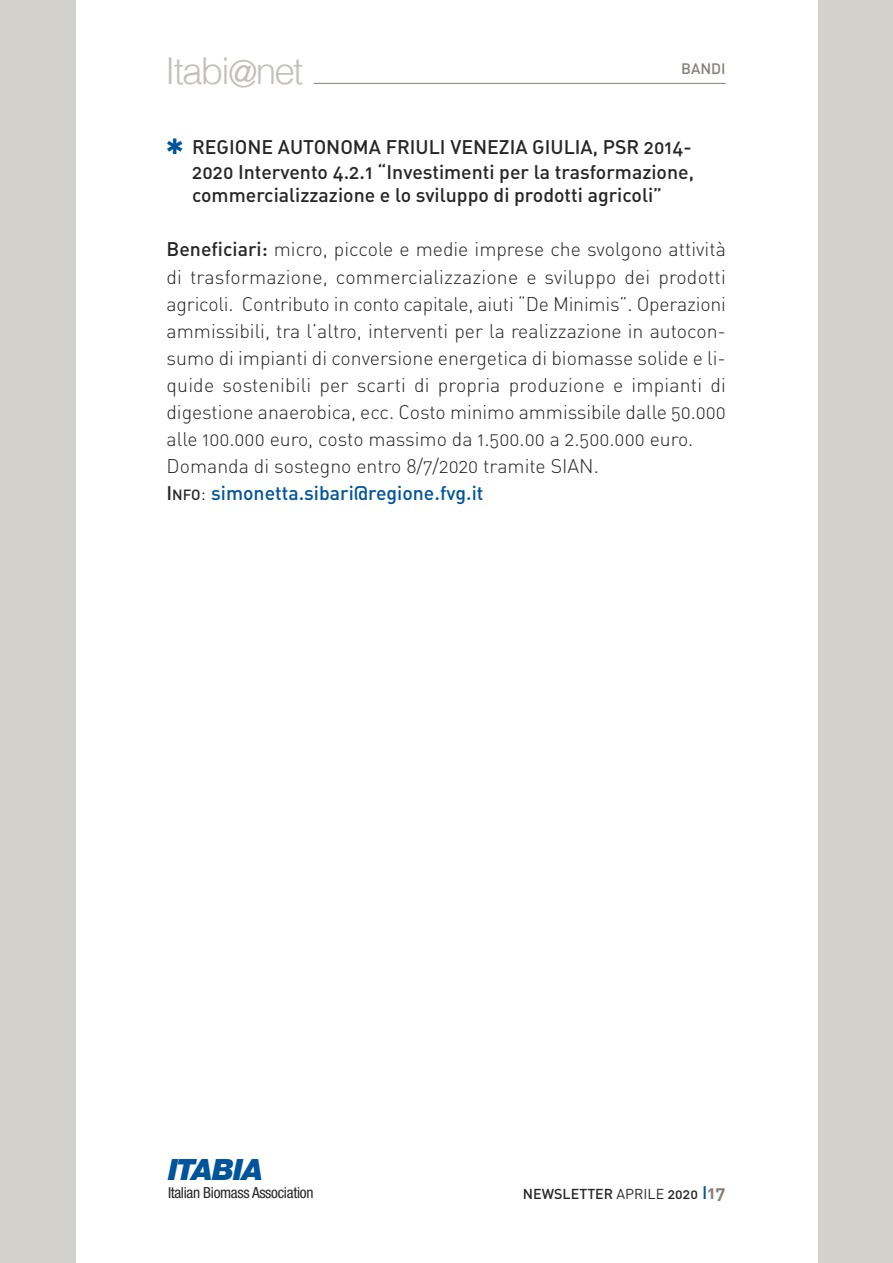
<style>
.page{position:relative;width:893px;height:1263px;background:#fff}
.page>*{position:absolute;margin:0;border:0;box-sizing:border-box;transform-origin:0 0}
.t1{font:300 37.05px "Helvetica";letter-spacing:-.05em;color:#c3c0bc}
.t2{font:italic 900 29.4px "Helvetica Neue";letter-spacing:-.03em;color:#00549c}
.t3{font:19.5px/27px "DIN Light Alternate";color:#272627}
.t4{font:19.5px/25.2px "DIN Medium Alternate";color:#272627}
.t5{font:19.5px "DIN Medium Alternate";color:#00549c}
.t6{font:condensed 15.3px "Helvetica Neue";letter-spacing:-.02em;color:#272627}
.t7{font:15px "DIN Medium Alternate";color:#878079}
.t8{font:14.25px "DIN Medium Alternate";color:#272627}
.s1{font-family:"DIN Medium Alternate"}
.s2{color:#272627}
.s3{font-size:14.7px;color:#272627}
.s4{font-family:"DIN Light Alternate";color:#272627}
.s5{font-family:"DIN Regular Alternate"}
.s6{font-size:18px;color:#00549c}
.s7{font-family:"DIN Bold Alternate";font-size:18px;color:#878079}
</style>
<div class="page">
<div style="left:0;top:0;width:76px;height:1263px;background:#d3d1cb"></div>
<div style="left:818px;top:0;width:75px;height:1263px;background:#d3d1cb"></div>
<hr style="left:314px;top:83px;width:412px;height:1px;background:#878079">
<h1 class="t1" style="left:165px;top:55px;width:140px">Itabi@net</h1>
<p class="t7" style="left:681px;top:60px;width:46px">BANDI</p>
<p class="t4" style="left:192px;top:134px;width:503px">REGIONE AUTONOMA FRIULI VENEZIA GIULIA, PSR 2014-<br>2020 Intervento 4.2.1 “Investimenti per la trasformazione,</p>
<p class="t4" style="left:192px;top:183px;width:472px">commercializzazione e lo sviluppo di prodotti agricoli”</p>
<p class="t3" style="left:167px;top:236px;width:561px"><span class="s1">Beneficiari:</span> micro, piccole e medie imprese che svolgono attività di trasformazione, commercializzazione e sviluppo dei prodotti agricoli. Contributo in conto capitale, aiuti “De Minimis”. Operazioni ammissibili, tra l’altro, interventi per la realizzazione in autocon&shy;sumo di impianti di conversione energetica di biomasse solide e li&shy;quide sostenibili per scarti di propria produzione e impianti di digestione anaerobica, ecc. Costo minimo ammissibile dalle 50.000 alle 100.000 euro, costo massimo da 1.500.00 a 2.500.000 euro.<br>Domanda di sostegno entro 8/7/2020 tramite SIAN.</p>
<p class="t5" style="left:167px;top:481px;width:319px"><span class="s2">I</span><span class="s3">NFO</span><span class="s4">:</span> simonetta.sibari@regione.fvg.it</p>
<h2 class="t2" style="left:168px;top:1159px;width:97px">ITABIA</h2>
<p class="t6" style="left:168px;top:1187px;width:147px">Italian Biomass Association</p>
<p class="t8" style="left:523px;top:1185px;width:204px">NEWSLETTER <span class="s5">APRILE</span> 2020 <span class="s6">I</span><span class="s7">17</span></p>
</div>
